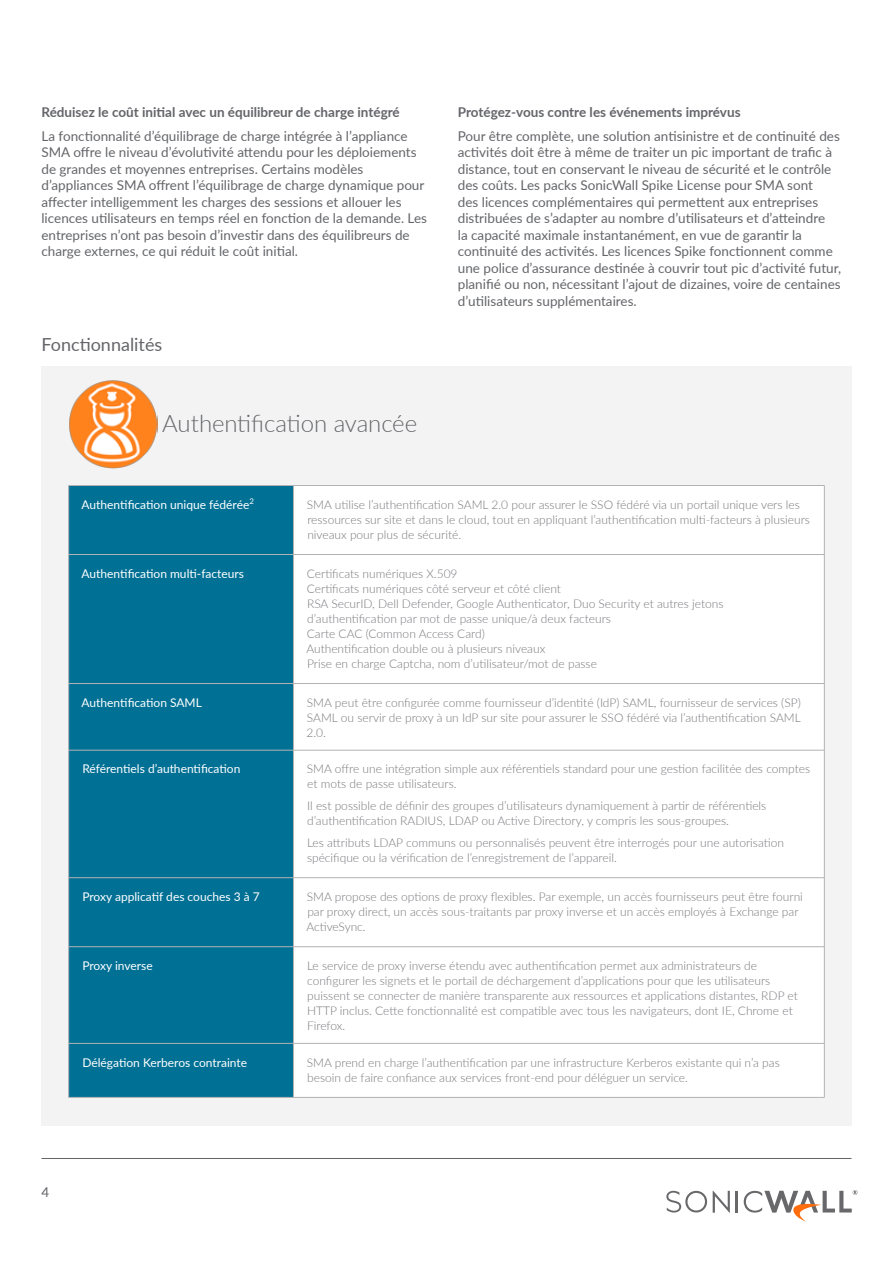
<style>
.page{position:relative;width:893px;height:1263px;background:#fff}
.page>*{position:absolute;margin:0;border:0;box-sizing:border-box;transform-origin:0 0}
.t1{font:300 24px "Lato";letter-spacing:-.005em;color:#646569}
.t2{font:18px "Lato";color:#646569}
.t3{font:13.5px/16.5px "Lato";color:#646569}
.t4{font:700 13.5px "Lato";color:#646569}
.t5{font:300 12px/15px "Lato";color:#78787d}
.t6{font:12px "Lato";color:#fff}
</style>
<div class="page">
<svg style="left:713px;top:1191px;width:17px;height:22px"></svg>
<hr style="left:736px;top:1191px;width:2px;height:21px;background:#68686b">
<svg style="left:666px;top:1191px;width:41px;height:21px"></svg>
<svg style="left:744px;top:1190px;width:113px;height:32px"></svg>
<hr style="left:41px;top:1158px;width:810px;height:1px;background:#646569">
<div style="left:41px;top:366px;width:810px;height:760px;background:#f3f3f3"></div>
<div style="left:69px;top:486px;width:224px;height:611px;background:#007095"></div>
<div style="left:294px;top:486px;width:530px;height:610px;background:#fff"></div>
<hr style="left:68px;top:486px;width:1px;height:68px;background:#b2b2b5">
<hr style="left:68px;top:485px;width:225px;height:1px;background:#b2b2b5">
<hr style="left:293px;top:486px;width:1px;height:68px;background:#b2b2b5">
<hr style="left:293px;top:485px;width:531px;height:1px;background:#b2b2b5">
<hr style="left:824px;top:486px;width:1px;height:68px;background:#b2b2b5">
<hr style="left:68px;top:555px;width:1px;height:128px;background:#b2b2b5">
<hr style="left:68px;top:684px;width:1px;height:66px;background:#b2b2b5">
<hr style="left:68px;top:750px;width:1px;height:127px;background:#b2b2b5">
<hr style="left:68px;top:878px;width:1px;height:68px;background:#b2b2b5">
<hr style="left:68px;top:947px;width:1px;height:96px;background:#b2b2b5">
<hr style="left:68px;top:1043px;width:1px;height:54px;background:#b2b2b5">
<hr style="left:68px;top:554px;width:225px;height:1px;background:#b2b2b5">
<hr style="left:293px;top:554px;width:531px;height:1px;background:#b2b2b5">
<hr style="left:293px;top:555px;width:1px;height:128px;background:#b2b2b5">
<hr style="left:824px;top:555px;width:1px;height:128px;background:#b2b2b5">
<hr style="left:293px;top:684px;width:1px;height:66px;background:#b2b2b5">
<hr style="left:824px;top:684px;width:1px;height:66px;background:#b2b2b5">
<hr style="left:293px;top:750px;width:1px;height:127px;background:#b2b2b5">
<hr style="left:824px;top:750px;width:1px;height:127px;background:#b2b2b5">
<hr style="left:293px;top:878px;width:1px;height:68px;background:#b2b2b5">
<hr style="left:824px;top:878px;width:1px;height:68px;background:#b2b2b5">
<hr style="left:293px;top:947px;width:1px;height:96px;background:#b2b2b5">
<hr style="left:824px;top:947px;width:1px;height:96px;background:#b2b2b5">
<hr style="left:293px;top:1043px;width:1px;height:54px;background:#b2b2b5">
<hr style="left:824px;top:1043px;width:1px;height:54px;background:#b2b2b5">
<hr style="left:68px;top:683px;width:225px;height:1px;background:#b2b2b5">
<hr style="left:293px;top:683px;width:531px;height:1px;background:#b2b2b5">
<hr style="left:68px;top:750px;width:225px;height:1px;background:#b2b2b5">
<hr style="left:293px;top:750px;width:531px;height:1px;background:#b2b2b5">
<hr style="left:68px;top:877px;width:225px;height:1px;background:#b2b2b5">
<hr style="left:293px;top:877px;width:531px;height:1px;background:#b2b2b5">
<hr style="left:68px;top:946px;width:225px;height:1px;background:#b2b2b5">
<hr style="left:293px;top:946px;width:531px;height:1px;background:#b2b2b5">
<hr style="left:68px;top:1043px;width:225px;height:1px;background:#b2b2b5">
<hr style="left:293px;top:1043px;width:531px;height:1px;background:#b2b2b5">
<hr style="left:68px;top:1097px;width:225px;height:1px;background:#b2b2b5">
<hr style="left:293px;top:1097px;width:531px;height:1px;background:#b2b2b5">
<img style="left:69px;top:380px;width:89px;height:88px">
<p class="t4" style="left:41px;top:103px;width:360px">Réduisez le coût initial avec un équilibreur de charge intégré</p>
<p class="t3" style="left:41px;top:127px;width:387px">La fonctionnalité d’équilibrage de charge intégrée à l’appliance SMA offre le niveau d’évolutivité attendu pour les déploiements de grandes et moyennes entreprises. Certains modèles d’appliances SMA offrent l’équilibrage de charge dynamique pour affecter intelligemment les charges des sessions et allouer les licences utilisateurs en temps réel en fonction de la demande. Les entreprises n’ont pas besoin d’investir dans des équilibreurs de charge externes, ce qui réduit le coût initial.</p>
<h2 class="t2" style="left:41px;top:332px;width:122px">Fonctionnalités</h2>
<h1 class="t1" style="left:162px;top:407px;width:257px">Authentification avancée</h1>
<p class="t4" style="left:458px;top:103px;width:284px">Protégez-vous contre les événements imprévus</p>
<p class="t3" style="left:458px;top:127px;width:385px">Pour être complète, une solution antisinistre et de continuité des activités doit être à même de traiter un pic important de trafic à distance, tout en conservant le niveau de sécurité et le contrôle des coûts. Les packs SonicWall Spike License pour SMA sont<br>des licences complémentaires qui permettent aux entreprises distribuées de s’adapter au nombre d’utilisateurs et d’atteindre<br>la capacité maximale instantanément, en vue de garantir la continuité des activités. Les licences Spike fonctionnent comme une police d’assurance destinée à couvrir tout pic d’activité futur, planifié ou non, nécessitant l’ajout de dizaines, voire de centaines d’utilisateurs supplémentaires.</p>
<p class="t6" style="left:82px;top:496px;width:174px">Authentification unique fédérée<sup>2</sup></p>
<p class="t5" style="left:307px;top:496px;width:505px">SMA utilise l’authentification SAML 2.0 pour assurer le SSO fédéré via un portail unique vers les ressources sur site et dans le cloud, tout en appliquant l’authentification multi-facteurs à plusieurs niveaux pour plus de sécurité.</p>
<p class="t6" style="left:82px;top:565px;width:164px">Authentification multi-facteurs</p>
<p class="t5" style="left:306px;top:565px;width:419px">Certificats numériques X.509<br>Certificats numériques côté serveur et côté client<br>RSA SecurID, Dell Defender, Google Authenticator, Duo Security et autres jetons d’authentification par mot de passe unique/à deux facteurs<br>Carte CAC (Common Access Card)<br>Authentification double ou à plusieurs niveaux<br>Prise en charge Captcha, nom d’utilisateur/mot de passe</p>
<p class="t6" style="left:82px;top:694px;width:122px">Authentification SAML</p>
<p class="t5" style="left:307px;top:694px;width:496px;text-align:justify">SMA peut être configurée comme fournisseur d’identité (IdP) SAML, fournisseur de services (SP)<br>SAML ou servir de proxy à un IdP sur site pour assurer le SSO fédéré via l’authentification SAML 2.0.</p>
<p class="t6" style="left:82px;top:760px;width:159px">Référentiels d’authentification</p>
<p class="t5" style="left:307px;top:761px;width:505px">SMA offre une intégration simple aux référentiels standard pour une gestion facilitée des comptes et mots de passe utilisateurs.</p>
<p class="t5" style="left:307px;top:798px;width:461px">Il est possible de définir des groupes d’utilisateurs dynamiquement à partir de référentiels d’authentification RADIUS, LDAP ou Active Directory, y compris les sous-groupes.</p>
<p class="t5" style="left:307px;top:834px;width:479px">Les attributs LDAP communs ou personnalisés peuvent être interrogés pour une autorisation spécifique ou la vérification de l’enregistrement de l’appareil.</p>
<p class="t6" style="left:82px;top:888px;width:179px">Proxy applicatif des couches 3 à 7</p>
<p class="t5" style="left:306px;top:888px;width:498px">SMA propose des options de proxy flexibles. Par exemple, un accès fournisseurs peut être fourni par proxy direct, un accès sous-traitants par proxy inverse et un accès employés à Exchange par<br>ActiveSync.</p>
<p class="t6" style="left:82px;top:957px;width:72px">Proxy inverse</p>
<p class="t5" style="left:307px;top:957px;width:492px">Le service de proxy inverse étendu avec authentification permet aux administrateurs de configurer les signets et le portail de déchargement d’applications pour que les utilisateurs puissent se connecter de manière transparente aux ressources et applications distantes, RDP et HTTP inclus. Cette fonctionnalité est compatible avec tous les navigateurs, dont IE, Chrome et Firefox.</p>
<p class="t6" style="left:82px;top:1053px;width:166px">Délégation Kerberos contrainte</p>
<p class="t5" style="left:307px;top:1054px;width:474px">SMA prend en charge l’authentification par une infrastructure Kerberos existante qui n’a pas besoin de faire confiance aux services front-end pour déléguer un service.</p>
<p class="t3" style="left:41px;top:1184px;width:9px">4</p>
</div>
